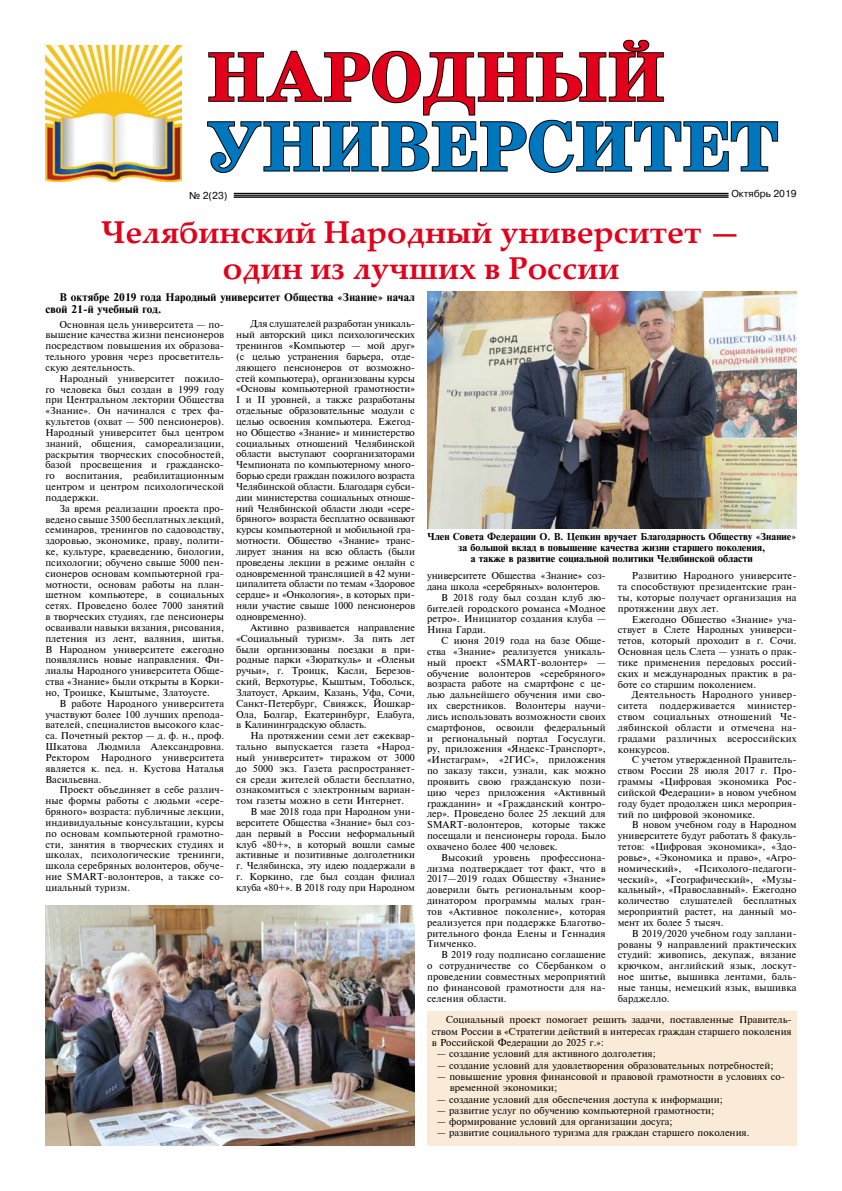
<style>
.page{position:relative;width:842px;height:1191px;background:#fff}
.page>*{position:absolute;margin:0;border:0;box-sizing:border-box;transform-origin:0 0}
.t1{font:700 71px "School";color:#0076bd}
.t2{font:700 70px "School";color:#e2001a}
.t3{font:700 31.5px/35.9px "Palatino Linotype";color:#e2001a;text-align:center}
.t4{font:10.5px/12px "Newton C Bold";letter-spacing:.01em;color:#000}
.t5{font:10px "Pragmatica C";color:#000}
.t6{font:9.5px/10.8px "Newton C";color:#000;text-align:justify}
.t7{font:9.5px/10.8px "Newton C Bold";color:#000;text-align:center}
</style>
<div class="page">
<div style="left:427px;top:1011px;width:370px;height:134px;background:#faebd9"></div>
<svg style="left:207px;top:39px;width:572px;height:134px"></svg>
<hr style="left:234px;top:193px;width:494px;height:1px;background:#000">
<hr style="left:234px;top:195px;width:494px;height:1px;background:#000">
<hr style="left:234px;top:196px;width:494px;height:2px;background:#000">
<img style="left:45px;top:45px;width:137px;height:137px">
<img style="left:427px;top:291px;width:370px;height:237px">
<img style="left:45px;top:905px;width:370px;height:240px">
<h2 class="t2" style="left:207px;top:40px;width:460px">Народный</h2>
<h1 class="t1" style="left:206px;top:109px;width:574px">Университет</h1>
<p class="t5" style="left:189px;top:190px;width:40px">№ 2(23)</p>
<p class="t5" style="left:731px;top:188px;width:67px">Октябрь 2019</p>
<h3 class="t3" style="left:101px;top:213px;width:641px">Челябинский Народный университет — один из лучших в России</h3>
<p class="t6" style="left:236px;top:319px;width:180px;text-align:left;text-indent:14px">ДЛЯ СЛУШАТЕЛЕЙ РАЗРАБОТАН УНИКАЛЬ-НЫЙ АВТОРСКИЙ ЦИКЛ ПСИХОЛОГИЧЕСКИХ ТРЕНИНГОВ «КОМПЬЮТЕР — МОЙ ДРУГ» (С ЦЕЛЬЮ УСТРАНЕНИЯ БАРЬЕРА, ОТДЕ-ЛЯЮЩЕГО ПЕНСИОНЕРОВ ОТ ВОЗМОЖНО-СТЕЙ КОМПЬЮТЕРА), ОРГАНИЗОВАНЫ КУРСЫ «ОСНОВЫ КОМПЬЮТЕРНОЙ ГРАМОТНОСТИ» I И II УРОВНЕЙ, А ТАКЖЕ РАЗРАБОТАНЫ ОТДЕЛЬНЫЕ ОБРАЗОВАТЕЛЬНЫЕ МОДУЛИ С ЦЕЛЬЮ ОСВОЕНИЯ КОМПЬЮТЕРА. ЕЖЕГОД-НО ОБЩЕСТВО «ЗНАНИЕ» И МИНИСТЕРСТВО СОЦИАЛЬНЫХ ОТНОШЕНИЙ ЧЕЛЯБИНСКОЙ ОБЛАСТИ ВЫСТУПАЮТ СООРГАНИЗАТОРАМИ ЧЕМПИОНАТА ПО КОМПЬЮТЕРНОМУ МНОГО-БОРЬЮ СРЕДИ ГРАЖДАН ПОЖИЛОГО ВОЗРАСТА ЧЕЛЯБИНСКОЙ ОБЛАСТИ. БЛАГОДАРЯ СУБСИ-ДИИ МИНИСТЕРСТВА СОЦИАЛЬНЫХ ОТНОШЕ-НИЙ ЧЕЛЯБИНСКОЙ ОБЛАСТИ ЛЮДИ «СЕРЕ-БРЯНОГО» ВОЗРАСТА БЕСПЛАТНО ОСВАИВАЮТ КУРСЫ КОМПЬЮТЕРНОЙ И МОБИЛЬНОЙ ГРА-МОТНОСТИ. ОБЩЕСТВО «ЗНАНИЕ» ТРАНС-ЛИРУЕТ ЗНАНИЯ НА ВСЮ ОБЛАСТЬ (БЫЛИ ПРОВЕДЕНЫ ЛЕКЦИИ В РЕЖИМЕ ОНЛАЙН С ОДНОВРЕМЕННОЙ ТРАНСЛЯЦИЕЙ В 42 МУНИ-ЦИПАЛИТЕТА ОБЛАСТИ ПО ТЕМАМ «ЗДОРОВОЕ СЕРДЦЕ» И «ОНКОЛОГИЯ», В КОТОРЫХ ПРИ-НЯЛИ УЧАСТИЕ СВЫШЕ 1000 ПЕНСИОНЕРОВ ОДНОВРЕМЕННО).</p>
<p class="t6" style="left:236px;top:622px;width:180px;text-indent:14px">АКТИВНО РАЗВИВАЕТСЯ НАПРАВЛЕНИЕ «СОЦИАЛЬНЫЙ ТУРИЗМ». ЗА ПЯТЬ ЛЕТ БЫЛИ ОРГАНИЗОВАНЫ ПОЕЗДКИ В ПРИ-РОДНЫЕ ПАРКИ «ЗЮРАТКУЛЬ» И «ОЛЕНЬИ РУЧЬИ», Г. ТРОИЦК, КАСЛИ, БЕРЕЗОВ-СКИЙ, ВЕРХОТУРЬЕ, КЫШТЫМ, ТОБОЛЬСК, ЗЛАТОУСТ, АРКАИМ, КАЗАНЬ, УФА, СОЧИ, САНКТ-ПЕТЕРБУРГ, СВИЯЖСК, ЙОШКАР-ОЛА, БОЛГАР, ЕКАТЕРИНБУРГ, ЕЛАБУГА, В КАЛИНИНГРАДСКУЮ ОБЛАСТЬ.</p>
<p class="t6" style="left:236px;top:730px;width:180px;text-indent:14px">НА ПРОТЯЖЕНИИ СЕМИ ЛЕТ ЕЖЕКВАР-ТАЛЬНО ВЫПУСКАЕТСЯ ГАЗЕТА «НАРОД-НЫЙ УНИВЕРСИТЕТ» ТИРАЖОМ ОТ 3000<br>ДО 5000 ЭКЗ. ГАЗЕТА РАСПРОСТРАНЯЕТ-СЯ СРЕДИ ЖИТЕЛЕЙ ОБЛАСТИ БЕСПЛАТНО, ОЗНАКОМИТЬСЯ С ЭЛЕКТРОННЫМ ВАРИАН-ТОМ ГАЗЕТЫ МОЖНО В СЕТИ ИНТЕРНЕТ.</p>
<p class="t6" style="left:236px;top:806px;width:180px;text-indent:14px">В МАЕ 2018 ГОДА ПРИ НАРОДНОМ УНИ-ВЕРСИТЕТЕ ОБЩЕСТВА «ЗНАНИЕ» БЫЛ СОЗ-ДАН ПЕРВЫЙ В РОССИИ НЕФОРМАЛЬНЫЙ КЛУБ «80+», В КОТОРЫЙ ВОШЛИ САМЫЕ АКТИВНЫЕ И ПОЗИТИВНЫЕ ДОЛГОЛЕТНИКИ Г. ЧЕЛЯБИНСКА, ЭТУ ИДЕЮ ПОДДЕРЖАЛИ В Г. КОРКИНО, ГДЕ БЫЛ СОЗДАН ФИЛИАЛ КЛУБА «80+». В 2018 ГОДУ ПРИ НАРОДНОМ</p>
<p class="t4" style="left:45px;top:291px;width:371px;text-indent:14px">В октябре 2019 года Народный университет Общества «Знание» начал свой 21-й учебный год.</p>
<p class="t6" style="left:45px;top:319px;width:180px;text-indent:14px">ОСНОВНАЯ ЦЕЛЬ УНИВЕРСИТЕТА — ПО-ВЫШЕНИЕ КАЧЕСТВА ЖИЗНИ ПЕНСИОНЕРОВ ПОСРЕДСТВОМ ПОВЫШЕНИЯ ИХ ОБРАЗОВА-ТЕЛЬНОГО УРОВНЯ ЧЕРЕЗ ПРОСВЕТИТЕЛЬ-СКУЮ ДЕЯТЕЛЬНОСТЬ.</p>
<p class="t6" style="left:45px;top:373px;width:180px;text-indent:14px">НАРОДНЫЙ УНИВЕРСИТЕТ ПОЖИЛО-ГО ЧЕЛОВЕКА БЫЛ СОЗДАН В 1999 ГОДУ ПРИ ЦЕНТРАЛЬНОМ ЛЕКТОРИИ ОБЩЕСТВА «ЗНАНИЕ». ОН НАЧИНАЛСЯ С ТРЕХ ФА-КУЛЬТЕТОВ (ОХВАТ — 500 ПЕНСИОНЕРОВ).<br>НАРОДНЫЙ УНИВЕРСИТЕТ БЫЛ ЦЕНТРОМ ЗНАНИЙ, ОБЩЕНИЯ, САМОРЕАЛИЗАЦИИ, РАСКРЫТИЯ ТВОРЧЕСКИХ СПОСОБНОСТЕЙ, БАЗОЙ ПРОСВЕЩЕНИЯ И ГРАЖДАНСКО-ГО ВОСПИТАНИЯ, РЕАБИЛИТАЦИОННЫМ ЦЕНТРОМ И ЦЕНТРОМ ПСИХОЛОГИЧЕСКОЙ ПОДДЕРЖКИ.</p>
<p class="t6" style="left:45px;top:503px;width:180px;text-indent:14px">ЗА ВРЕМЯ РЕАЛИЗАЦИИ ПРОЕКТА ПРО-ВЕДЕНО СВЫШЕ 3500 БЕСПЛАТНЫХ ЛЕКЦИЙ, СЕМИНАРОВ, ТРЕНИНГОВ ПО САДОВОДСТВУ, ЗДОРОВЬЮ, ЭКОНОМИКЕ, ПРАВУ, ПОЛИТИ-КЕ, КУЛЬТУРЕ, КРАЕВЕДЕНИЮ, БИОЛОГИИ, ПСИХОЛОГИИ; ОБУЧЕНО СВЫШЕ 5000 ПЕН-СИОНЕРОВ ОСНОВАМ КОМПЬЮТЕРНОЙ ГРА-МОТНОСТИ, ОСНОВАМ РАБОТЫ НА ПЛАН-ШЕТНОМ КОМПЬЮТЕРЕ, В СОЦИАЛЬНЫХ СЕТЯХ. ПРОВЕДЕНО БОЛЕЕ 7000 ЗАНЯТИЙ В ТВОРЧЕСКИХ СТУДИЯХ, ГДЕ ПЕНСИОНЕРЫ ОСВАИВАЛИ НАВЫКИ ВЯЗАНИЯ, РИСОВАНИЯ, ПЛЕТЕНИЯ ИЗ ЛЕНТ, ВАЛЯНИЯ, ШИТЬЯ.<br>В НАРОДНОМ УНИВЕРСИТЕТЕ ЕЖЕГОДНО ПОЯВЛЯЛИСЬ НОВЫЕ НАПРАВЛЕНИЯ. ФИ-ЛИАЛЫ НАРОДНОГО УНИВЕРСИТЕТА ОБЩЕ-СТВА «ЗНАНИЕ» БЫЛИ ОТКРЫТЫ В КОРКИ-НО, ТРОИЦКЕ, КЫШТЫМЕ, ЗЛАТОУСТЕ.</p>
<p class="t6" style="left:45px;top:698px;width:180px;text-indent:14px">В РАБОТЕ НАРОДНОГО УНИВЕРСИТЕТА УЧАСТВУЮТ БОЛЕЕ 100 ЛУЧШИХ ПРЕПОДА-ВАТЕЛЕЙ, СПЕЦИАЛИСТОВ ВЫСОКОГО КЛАС-СА. ПОЧЕТНЫЙ РЕКТОР — Д. Ф. Н., ПРОФ.<br>ШКАТОВА ЛЮДМИЛА АЛЕКСАНДРОВНА.<br>РЕКТОРОМ НАРОДНОГО УНИВЕРСИТЕТА ЯВЛЯЕТСЯ К. ПЕД. Н. КУСТОВА НАТАЛЬЯ ВАСИЛЬЕВНА.</p>
<p class="t6" style="left:45px;top:784px;width:180px;text-indent:14px">ПРОЕКТ ОБЪЕДИНЯЕТ В СЕБЕ РАЗЛИЧ-НЫЕ ФОРМЫ РАБОТЫ С ЛЮДЬМИ «СЕРЕ-БРЯНОГО» ВОЗРАСТА: ПУБЛИЧНЫЕ ЛЕКЦИИ, ИНДИВИДУАЛЬНЫЕ КОНСУЛЬТАЦИИ, КУРСЫ ПО ОСНОВАМ КОМПЬЮТЕРНОЙ ГРАМОТНО-СТИ, ЗАНЯТИЯ В ТВОРЧЕСКИХ СТУДИЯХ И ШКОЛАХ, ПСИХОЛОГИЧЕСКИЕ ТРЕНИНГИ, ШКОЛА СЕРЕБРЯНЫХ ВОЛОНТЕРОВ, ОБУЧЕ-НИЕ SMART-ВОЛОНТЕРОВ, А ТАКЖЕ СО-ЦИАЛЬНЫЙ ТУРИЗМ.</p>
<p class="t7" style="left:427px;top:531px;width:370px">Член Совета Федерации О. В. Цепкин вручает Благодарность Обществу «Знание» за большой вклад в повышение качества жизни старшего поколения,<br>а также в развитие социальной политики Челябинской области</p>
<p class="t6" style="left:427px;top:570px;width:180px">УНИВЕРСИТЕТЕ ОБЩЕСТВА «ЗНАНИЕ» СОЗ-</p>
<p class="t6" style="left:427px;top:581px;width:175px">ДАНА ШКОЛА «СЕРЕБРЯНЫХ» ВОЛОНТЕРОВ.</p>
<p class="t6" style="left:441px;top:592px;width:166px">В 2018 ГОДУ БЫЛ СОЗДАН КЛУБ ЛЮ-</p>
<p class="t6" style="left:427px;top:603px;width:180px">БИТЕЛЕЙ ГОРОДСКОГО РОМАНСА «МОДНОЕ</p>
<p class="t6" style="left:427px;top:613px;width:180px">РЕТРО». ИНИЦИАТОР СОЗДАНИЯ КЛУБА —</p>
<p class="t6" style="left:427px;top:624px;width:60px">НИНА ГАРДИ.</p>
<p class="t6" style="left:441px;top:635px;width:166px">С ИЮНЯ 2019 ГОДА НА БАЗЕ ОБЩЕ-</p>
<p class="t6" style="left:427px;top:646px;width:180px">СТВА «ЗНАНИЕ» РЕАЛИЗУЕТСЯ УНИКАЛЬ-</p>
<p class="t6" style="left:427px;top:657px;width:88px">НЫЙ ПРОЕКТ «SMART</p>
<p class="t6" style="left:618px;top:570px;width:180px;text-indent:14px">РАЗВИТИЮ НАРОДНОГО УНИВЕРСИТЕ-ТА СПОСОБСТВУЮТ ПРЕЗИДЕНТСКИЕ ГРАН-ТЫ, КОТОРЫЕ ПОЛУЧАЕТ ОРГАНИЗАЦИЯ НА ПРОТЯЖЕНИИ ДВУХ ЛЕТ.</p>
<p class="t6" style="left:618px;top:614px;width:180px;text-indent:14px">ЕЖЕГОДНО ОБЩЕСТВО «ЗНАНИЕ» УЧА-СТВУЕТ В СЛЕТЕ НАРОДНЫХ УНИВЕРСИ-ТЕТОВ, КОТОРЫЙ ПРОХОДИТ В Г. СОЧИ.<br>ОСНОВНАЯ ЦЕЛЬ СЛЕТА — УЗНАТЬ О ПРАК-ТИКЕ ПРИМЕНЕНИЯ ПЕРЕДОВЫХ РОССИЙ-СКИХ И МЕЖДУНАРОДНЫХ ПРАКТИК В РА-БОТЕ СО СТАРШИМ ПОКОЛЕНИЕМ.</p>
<p class="t6" style="left:618px;top:689px;width:180px;text-indent:14px">ДЕЯТЕЛЬНОСТЬ НАРОДНОГО УНИВЕР-СИТЕТА ПОДДЕРЖИВАЕТСЯ МИНИСТЕР-СТВОМ СОЦИАЛЬНЫХ ОТНОШЕНИЙ ЧЕ-ЛЯБИНСКОЙ ОБЛАСТИ И ОТМЕЧЕНА НА-ГРАДАМИ РАЗЛИЧНЫХ ВСЕРОССИЙСКИХ КОНКУРСОВ.</p>
<p class="t6" style="left:618px;top:754px;width:180px;text-indent:14px">С УЧЕТОМ УТВЕРЖДЕННОЙ ПРАВИТЕЛЬ-СТВОМ РОССИИ 28 ИЮЛЯ 2017 Г. ПРО-ГРАММЫ «ЦИФРОВАЯ ЭКОНОМИКА РОС-СИЙСКОЙ ФЕДЕРАЦИИ» В НОВОМ УЧЕБНОМ ГОДУ БУДЕТ ПРОДОЛЖЕН ЦИКЛ МЕРОПРИЯ-ТИЙ ПО ЦИФРОВОЙ ЭКОНОМИКЕ.</p>
<p class="t6" style="left:618px;top:819px;width:180px;text-align:left;text-indent:14px">В НОВОМ УЧЕБНОМ ГОДУ В НАРОДНОМ<br>УНИВЕРСИТЕТЕ БУДУТ РАБОТАТЬ 8 ФАКУЛЬ-<br>ТЕТОВ: «ЦИФРОВАЯ ЭКОНОМИКА», «ЗДО-<br>РОВЬЕ», «ЭКОНОМИКА И ПРАВО», «АГРО-<br>НОМИЧЕСКИЙ»,</p>
<p class="t6" style="left:427px;top:657px;width:180px;text-indent:110px">-ВОЛОНТЕР» — ОБУЧЕНИЕ ВОЛОНТЕРОВ «СЕРЕБРЯНОГО» ВОЗРАСТА РАБОТЕ НА СМАРТФОНЕ С ЦЕ-ЛЬЮ ДАЛЬНЕЙШЕГО ОБУЧЕНИЯ ИМИ СВО-ИХ СВЕРСТНИКОВ. ВОЛОНТЕРЫ НАУЧИ-ЛИСЬ ИСПОЛЬЗОВАТЬ ВОЗМОЖНОСТИ СВОИХ СМАРТФОНОВ, ОСВОИЛИ ФЕДЕРАЛЬНЫЙ И РЕГИОНАЛЬНЫЙ ПОРТАЛ ГОСУСЛУГИ.<br>РУ, ПРИЛОЖЕНИЯ «ЯНДЕКС-ТРАНСПОРТ», «ИНСТАГРАМ», «2ГИС», ПРИЛОЖЕНИЯ ПО ЗАКАЗУ ТАКСИ, УЗНАЛИ, КАК МОЖНО ПРОЯВИТЬ СВОЮ ГРАЖДАНСКУЮ ПОЗИ-ЦИЮ ЧЕРЕЗ ПРИЛОЖЕНИЯ «АКТИВНЫЙ ГРАЖДАНИН» И «ГРАЖДАНСКИЙ КОНТРО-ЛЕР». ПРОВЕДЕНО БОЛЕЕ 25 ЛЕКЦИЙ ДЛЯ SMART-ВОЛОНТЕРОВ, КОТОРЫЕ ТАКЖЕ ПОСЕЩАЛИ И ПЕНСИОНЕРЫ ГОРОДА. БЫЛО ОХВАЧЕНО БОЛЕЕ 400 ЧЕЛОВЕК.</p>
<p class="t6" style="left:427px;top:852px;width:180px;text-indent:14px">ВЫСОКИЙ УРОВЕНЬ ПРОФЕССИОНА-ЛИЗМА ПОДТВЕРЖДАЕТ ТОТ ФАКТ, ЧТО В 2017—2019 ГОДАХ ОБЩЕСТВУ «ЗНАНИЕ» ДОВЕРИЛИ БЫТЬ РЕГИОНАЛЬНЫМ КООР-ДИНАТОРОМ ПРОГРАММЫ МАЛЫХ ГРАН-ТОВ «АКТИВНОЕ ПОКОЛЕНИЕ», КОТОРАЯ РЕАЛИЗУЕТСЯ ПРИ ПОДДЕРЖКЕ БЛАГОТВО-РИТЕЛЬНОГО ФОНДА ЕЛЕНЫ И ГЕННАДИЯ ТИМЧЕНКО.</p>
<p class="t6" style="left:427px;top:949px;width:180px;text-indent:14px">В 2019 ГОДУ ПОДПИСАНО СОГЛАШЕНИЕ О СОТРУДНИЧЕСТВЕ СО СБЕРБАНКОМ О ПРОВЕДЕНИИ СОВМЕСТНЫХ МЕРОПРИЯТИЙ ПО ФИНАНСОВОЙ ГРАМОТНОСТИ ДЛЯ НА-СЕЛЕНИЯ ОБЛАСТИ.</p>
<p class="t6" style="left:618px;top:863px;width:180px;text-align:left;text-indent:77px">«ПСИХОЛОГО-ПЕДАГОГИ-<br>ЧЕСКИЙ», «ГЕОГРАФИЧЕСКИЙ», «МУЗЫ-<br>КАЛЬНЫЙ», «ПРАВОСЛАВНЫЙ». ЕЖЕГОДНО<br>КОЛИЧЕСТВО СЛУШАТЕЛЕЙ БЕСПЛАТНЫХ<br>МЕРОПРИЯТИЙ РАСТЕТ, НА ДАННЫЙ МО-<br>МЕНТ ИХ БОЛЕЕ 5 ТЫСЯЧ.</p>
<p class="t6" style="left:618px;top:928px;width:180px;text-indent:14px">В 2019/2020 УЧЕБНОМ ГОДУ ЗАПЛАНИ-РОВАНЫ 9 НАПРАВЛЕНИЙ ПРАКТИЧЕСКИХ СТУДИЙ: ЖИВОПИСЬ, ДЕКУПАЖ, ВЯЗАНИЕ КРЮЧКОМ, АНГЛИЙСКИЙ ЯЗЫК, ЛОСКУТ-НОЕ ШИТЬЕ, ВЫШИВКА ЛЕНТАМИ, БАЛЬ-НЫЕ ТАНЦЫ, НЕМЕЦКИЙ ЯЗЫК, ВЫШИВКА БАРДЖЕЛЛО.</p>
<p class="t6" style="left:432px;top:1014px;width:361px;line-height:11.3px;text-indent:14px">СОЦИАЛЬНЫЙ ПРОЕКТ ПОМОГАЕТ РЕШИТЬ ЗАДАЧИ, ПОСТАВЛЕННЫЕ ПРАВИТЕЛЬ-СТВОМ РОССИИ В «СТРАТЕГИИ ДЕЙСТВИЙ В ИНТЕРЕСАХ ГРАЖДАН СТАРШЕГО ПОКОЛЕНИЯ В РОССИЙСКОЙ ФЕДЕРАЦИИ ДО 2025 Г.»:</p>
<p class="t6" style="left:437px;top:1048px;width:221px">— СОЗДАНИЕ УСЛОВИЙ ДЛЯ АКТИВНОГО ДОЛГОЛЕТИЯ;</p>
<p class="t6" style="left:437px;top:1059px;width:338px">— СОЗДАНИЕ УСЛОВИЙ ДЛЯ УДОВЛЕТВОРЕНИЯ ОБРАЗОВАТЕЛЬНЫХ ПОТРЕБНОСТЕЙ;</p>
<p class="t6" style="left:450px;top:1070px;width:337px;line-height:11.3px;text-indent:-13px">— ПОВЫШЕНИЕ УРОВНЯ ФИНАНСОВОЙ И ПРАВОВОЙ ГРАМОТНОСТИ В УСЛОВИЯХ СО-<br>ВРЕМЕННОЙ ЭКОНОМИКИ;</p>
<p class="t6" style="left:437px;top:1093px;width:288px">— СОЗДАНИЕ УСЛОВИЙ ДЛЯ ОБЕСПЕЧЕНИЯ ДОСТУПА К ИНФОРМАЦИИ;</p>
<p class="t6" style="left:437px;top:1105px;width:279px">— РАЗВИТИЕ УСЛУГ ПО ОБУЧЕНИЮ КОМПЬЮТЕРНОЙ ГРАМОТНОСТИ;</p>
<p class="t6" style="left:437px;top:1116px;width:237px">— ФОРМИРОВАНИЕ УСЛОВИЙ ДЛЯ ОРГАНИЗАЦИИ ДОСУГА;</p>
<p class="t6" style="left:437px;top:1127px;width:314px">— РАЗВИТИЕ СОЦИАЛЬНОГО ТУРИЗМА ДЛЯ ГРАЖДАН СТАРШЕГО ПОКОЛЕНИЯ.</p>
</div>
